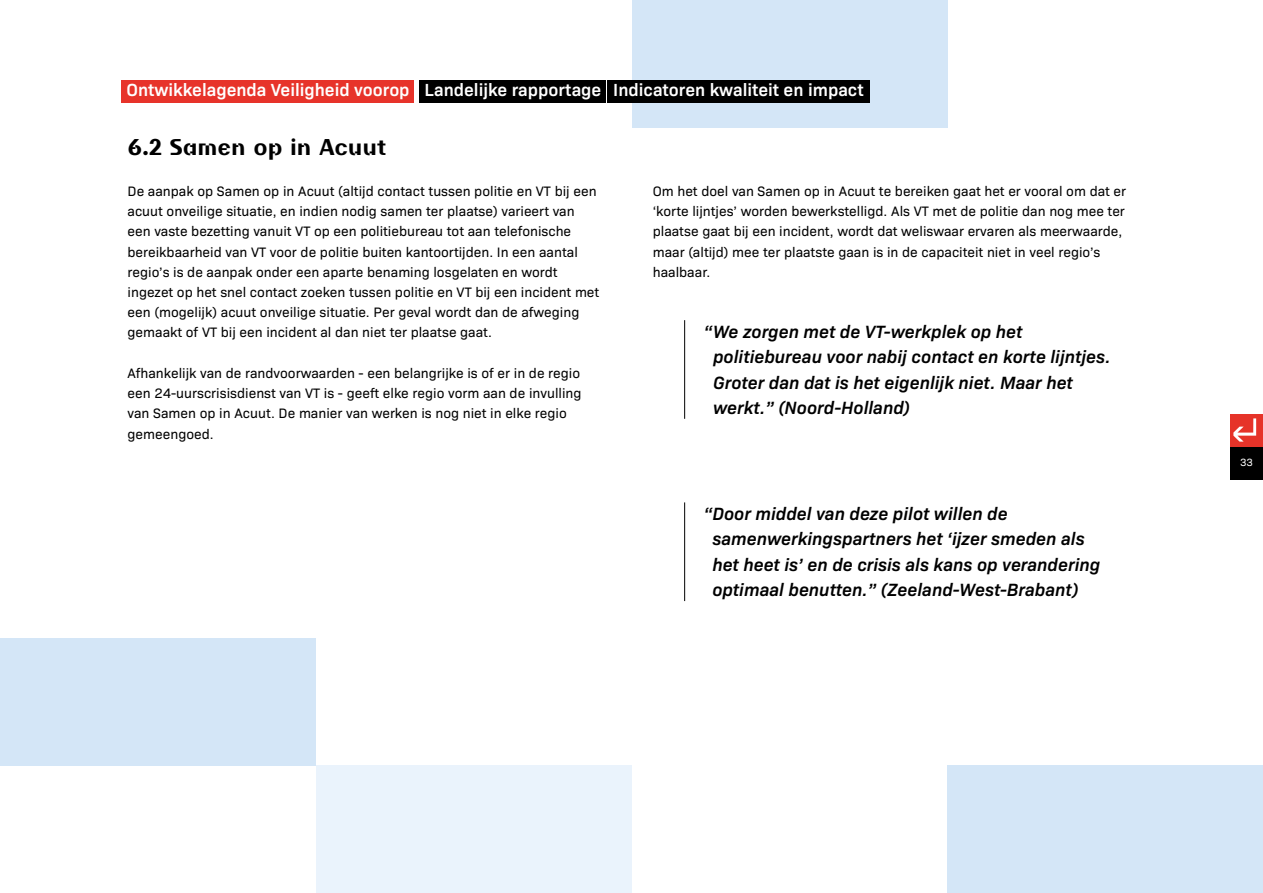
<style>
.page{position:relative;width:1263px;height:893px;background:#fff}
.page>*{position:absolute;margin:0;border:0;box-sizing:border-box;transform-origin:0 0}
.t1{font:700 22.5px "BC Liguria RB Test C";color:#000}
.t2{font:italic 600 18px/25.5px "Bio Sans";color:#000}
.t3{font:600 17.7px "Bio Sans";color:#fff}
.t4{font:13.8px/20.2px "Bio Sans";color:#000}
.t5{font:10.65px "Bio Sans";color:#fff}
</style>
<div class="page">
<div style="left:316px;top:765px;width:316px;height:128px;background:#eaf3fc"></div>
<div style="left:0;top:638px;width:316px;height:127px;background:#d4e6f7"></div>
<div style="left:947px;top:765px;width:316px;height:128px;background:#d4e6f7"></div>
<div style="left:632px;top:0;width:315px;height:128px;background:#d4e6f7"></div>
<div style="left:121px;top:80px;width:293px;height:22px;background:#e7332a"></div>
<div style="left:608px;top:80px;width:262px;height:22px;background:#000"></div>
<div style="left:419px;top:80px;width:186px;height:22px;background:#000"></div>
<hr style="left:684px;top:320px;width:1px;height:99px;background:#000">
<hr style="left:684px;top:502px;width:1px;height:99px;background:#000">
<div style="left:1230px;top:414px;width:33px;height:33px;background:#e63329"></div>
<svg style="left:1233px;top:418px;width:23px;height:24px"></svg>
<div style="left:1230px;top:447px;width:33px;height:33px;background:#000"></div>
<p class="t3" style="left:126px;top:77px;width:739px">Ontwikkelagenda Veiligheid voorop Landelijke rapportage Indicatoren kwaliteit en impact</p>
<h1 class="t1" style="left:128px;top:133px;width:260px">6.2 Samen op in Acuut</h1>
<p class="t4" style="left:128px;top:180px;width:473px">De aanpak op Samen op in Acuut (altijd contact tussen politie en VT bij een acuut onveilige situatie, en indien nodig samen ter plaatse) varieert van een vaste bezetting vanuit VT op een politiebureau tot aan telefonische bereikbaarheid van VT voor de politie buiten kantoortijden. In een aantal regio’s is de aanpak onder een aparte benaming losgelaten en wordt ingezet op het snel contact zoeken tussen politie en VT bij een incident met een (mogelijk) acuut onveilige situatie. Per geval wordt dan de afweging gemaakt of VT bij een incident al dan niet ter plaatse gaat.</p>
<p class="t4" style="left:128px;top:362px;width:455px">Afhankelijk van de randvoorwaarden - een belangrijke is of er in de regio een 24-uurscrisisdienst van VT is - geeft elke regio vorm aan de invulling van Samen op in Acuut. De manier van werken is nog niet in elke regio gemeengoed.</p>
<p class="t4" style="left:653px;top:180px;width:475px">Om het doel van Samen op in Acuut te bereiken gaat het er vooral om dat er ‘korte lijntjes’ worden bewerkstelligd. Als VT met de politie dan nog mee ter plaatse gaat bij een incident, wordt dat weliswaar ervaren als meerwaarde, maar (altijd) mee ter plaatste gaan is in de capaciteit niet in veel regio’s haalbaar.</p>
<h2 class="t2" style="left:713px;top:317px;width:399px;text-indent:-9px">“We zorgen met de VT-werkplek op het politiebureau voor nabij contact en korte lijntjes.<br>Groter dan dat is het eigenlijk niet. Maar het werkt.” (Noord-Holland)</h2>
<h2 class="t2" style="left:712px;top:499px;width:389px;text-indent:-9px">“Door middel van deze pilot willen de samenwerkingspartners het ‘ijzer smeden als het heet is’ en de crisis als kans op verandering optimaal benutten.” (Zeeland-West-Brabant)</h2>
<p class="t5" style="left:1240px;top:455px;width:14px">33</p>
</div>
